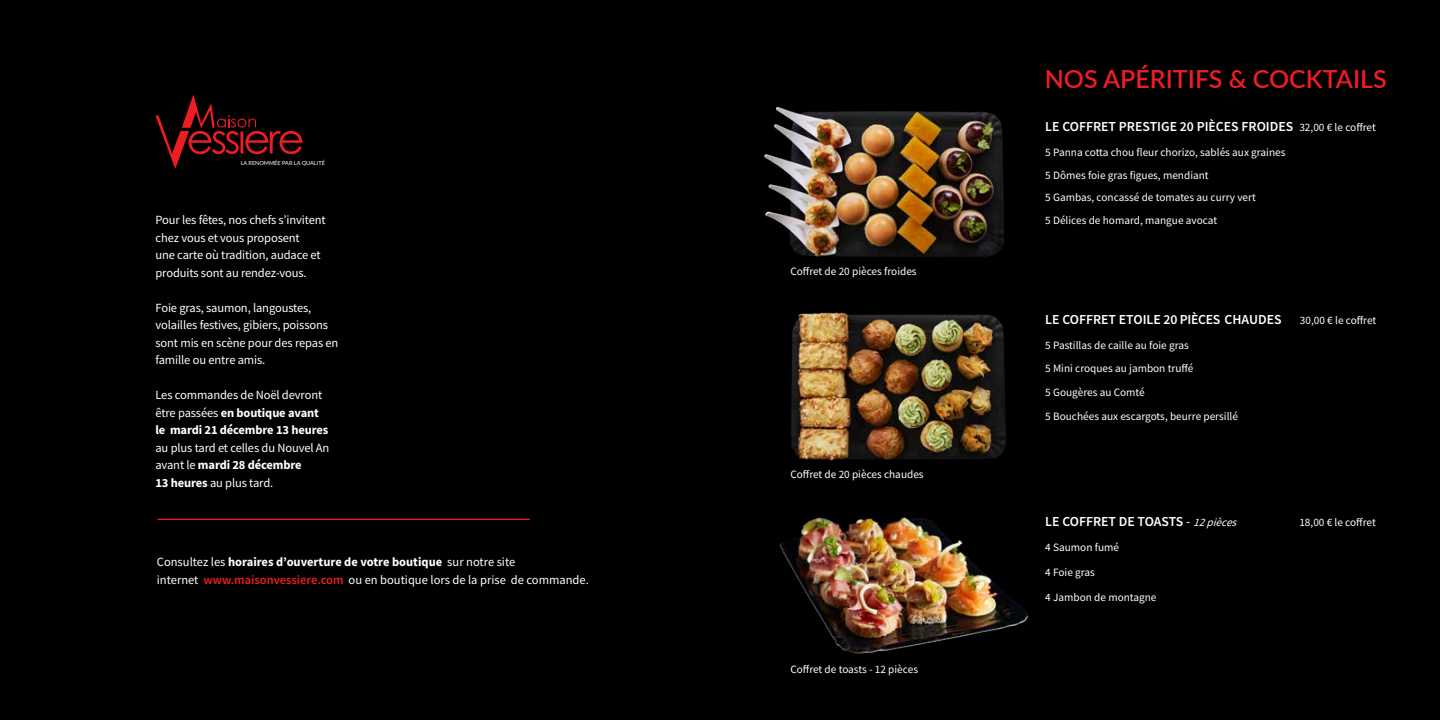
<style>
.page{position:relative;width:1440px;height:720px;background:#fff}
.page>*{position:absolute;margin:0;border:0;box-sizing:border-box;transform-origin:0 0}
.t1{font:600 25px "Lato";color:#ed1d24}
.t2{font:600 13.75px "Source Sans Pro";color:#fff}
.t3{font:12.5px/17.5px "Source Sans Pro";letter-spacing:-.01em;color:#fff}
.t4{font:700 12.5px/17.5px "Source Sans Pro";letter-spacing:-.01em;color:#fff}
.t5{font:11.25px/22.5px "Source Sans Pro";color:#fff}
.t6{font:5.62px "Lato";color:#fff}
.s1{font-weight:400}
.s2{font-weight:700}
.s3{font-weight:600;color:#ed1d24}
.s4{font-weight:400;font-size:11.25px}
.s5{font-weight:400;font-style:italic;font-size:11.25px}
</style>
<div class="page">
<div style="left:0;top:0;width:750px;height:720px;background:#000"></div>
<div style="left:690px;top:0;width:750px;height:720px;background:#000"></div>
<img style="left:764px;top:107px;width:240px;height:150px">
<img style="left:791px;top:312px;width:216px;height:149px">
<img style="left:779px;top:517px;width:249px;height:137px">
<svg style="left:155px;top:95px;width:147px;height:74px"></svg>
<hr style="left:158px;top:519px;width:372px;height:1px;background:#ed1d24">
<p class="t6" style="left:241px;top:159px;width:86px">LA RENOMMÉE PAR LA QUALITÉ</p>
<p class="t3" style="left:155px;top:211px;width:172px">Pour les fêtes, nos chefs s’invitent chez vous et vous proposent<br>une carte où tradition, audace et produits sont au rendez-vous.</p>
<p class="t3" style="left:155px;top:299px;width:184px">Foie gras, saumon, langoustes, volailles festives, gibiers, poissons sont mis en scène pour des repas en famille ou entre amis.</p>
<p class="t4" style="left:155px;top:386px;width:174px"><span class="s1">Les commandes de Noël devront être passées</span> en boutique avant le mardi 21 décembre 13 heures</p>
<p class="t3" style="left:155px;top:439px;width:175px">au plus tard et celles du Nouvel An avant le <span class="s2">mardi 28 décembre<br>13 heures</span> au plus tard.</p>
<p class="t3" style="left:157px;top:552px;width:433px;line-height:18.8px">Consultez les <span class="s2">horaires d’ouverture de votre boutique</span> sur notre site<br>internet <span class="s3">www.maisonvessiere.com</span> ou en boutique lors de la prise de commande.</p>
<p class="t5" style="left:790px;top:260px;width:128px">Coffret de 20 pièces froides</p>
<p class="t5" style="left:790px;top:463px;width:135px">Coffret de 20 pièces chaudes</p>
<p class="t5" style="left:790px;top:658px;width:129px">Coffret de toasts - 12 pièces</p>
<h1 class="t1" style="left:1045px;top:60px;width:344px">NOS APÉRITIFS &amp; COCKTAILS</h1>
<p class="t2" style="left:1045px;top:118px;width:332px">LE COFFRET PRESTIGE 20 PIÈCES FROIDES <span class="s4">32,00 € le coffret</span></p>
<p class="t5" style="left:1045px;top:141px;width:242px">5 Panna cotta chou fleur chorizo, sablés aux graines 5 Dômes foie gras figues, mendiant<br>5 Gambas, concassé de tomates au curry vert<br>5 Délices de homard, mangue avocat</p>
<p class="t2" style="left:1045px;top:310px;width:238px">LE COFFRET ETOILE 20 PIÈCES CHAUDES</p>
<p class="t5" style="left:1300px;top:309px;width:78px">30,00 € le coffret</p>
<p class="t5" style="left:1045px;top:333px;width:194px;line-height:23.8px">5 Pastillas de caille au foie gras<br>5 Mini croques au jambon truffé<br>5 Gougères au Comté<br>5 Bouchées aux escargots, beurre persillé</p>
<p class="t2" style="left:1045px;top:513px;width:197px">LE COFFRET DE TOASTS <span class="s1">-</span> <span class="s5">12pièces</span></p>
<p class="t5" style="left:1299px;top:511px;width:78px">18,00 € le coffret</p>
<p class="t5" style="left:1045px;top:536px;width:75px">4 Saumon fumé</p>
<p class="t5" style="left:1045px;top:561px;width:51px">4 Foie gras</p>
<p class="t5" style="left:1045px;top:586px;width:113px">4 Jambon de montagne</p>
</div>
